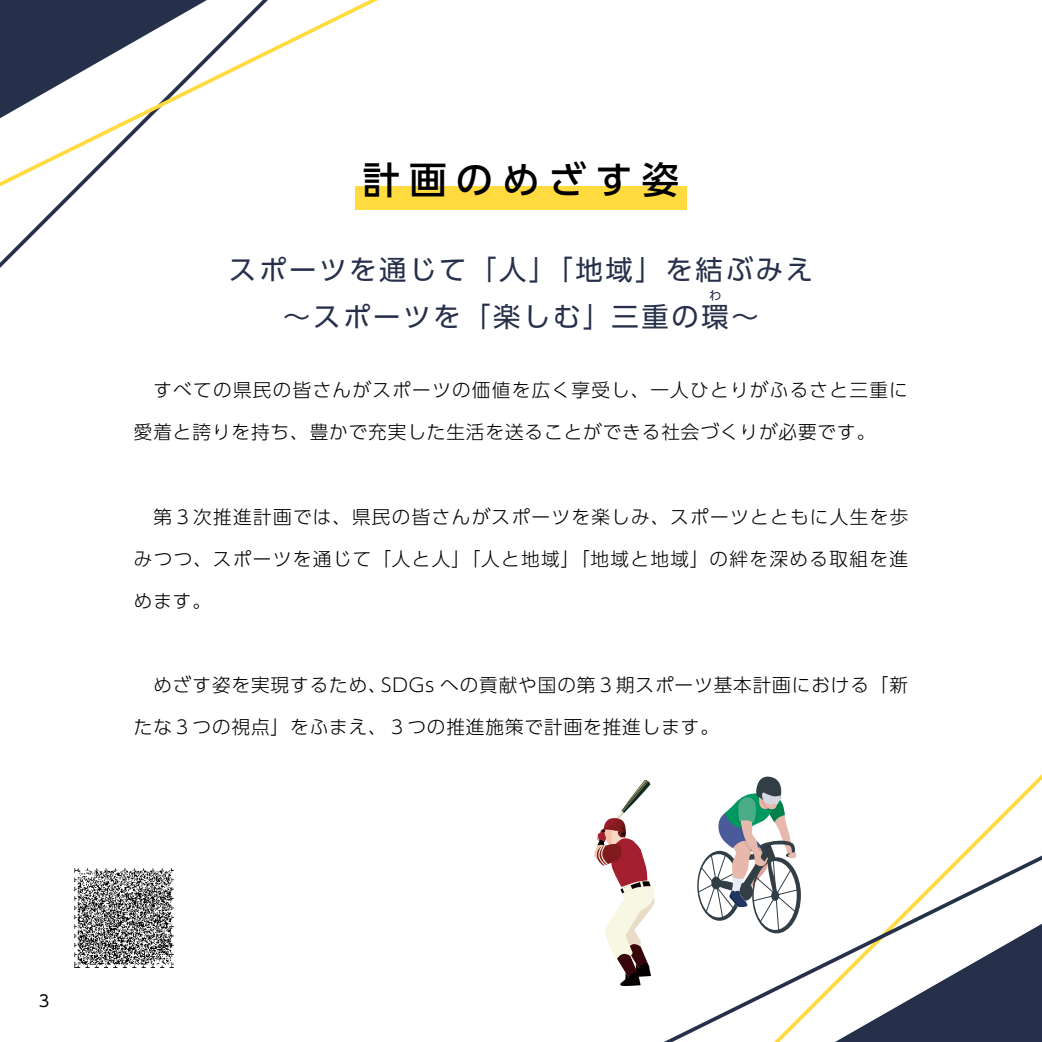
<style>
.page{position:relative;width:1042px;height:1042px;background:#fff}
.page>*{position:absolute;margin:0;border:0;box-sizing:border-box;transform-origin:0 0}
.t1{font:500 37.27px "UD Shin Go Pro";letter-spacing:.25em;color:#000}
.t2{font:27.3px/47.1px "UD Shin Go Pro";letter-spacing:.1em;color:#26304a;text-align:center}
.t3{font:300 18.55px "UD Shin Go Pro";letter-spacing:.07em;color:#000}
.t4{font:300 18.55px "UD Shin Go Pro";letter-spacing:.05em;color:#000}
.t5{font:16.1px "UD Shin Go Pro";color:#000}
.t6{font:12.42px "UD Shin Go Pro";color:#26304a}
</style>
<div class="page">
<div style="left:355px;top:186px;width:332px;height:24px;background:#ffdb3f"></div>
<svg style="left:0;top:197px;width:71px;height:71px"></svg>
<svg style="left:0;top:0;width:378px;height:197px"></svg>
<svg style="left:971px;top:774px;width:71px;height:71px"></svg>
<svg style="left:664px;top:845px;width:378px;height:197px"></svg>
<svg style="left:594px;top:780px;width:61px;height:206px"></svg>
<svg style="left:697px;top:776px;width:104px;height:157px"></svg>
<img style="left:74px;top:868px;width:100px;height:99px">
<h1 class="t1" style="left:363px;top:149px;width:318px">計画のめざす姿</h1>
<h2 class="t2" style="left:229px;top:245px;width:585px">スポーツを通じて「人」「地域」を結ぶみえ～スポーツを「楽しむ」三重の環～</h2>
<p class="t6" style="left:709px;top:285px;width:14px">わ</p>
<p class="t3" style="left:134px;top:375px;width:775px">　すべての県民の皆さんがスポーツの価値を広く享受し、一人ひとりがふるさと三重に</p>
<p class="t4" style="left:134px;top:417px;width:743px">愛着と誇りを持ち、豊かで充実した生活を送ることができる社会づくりが必要です。</p>
<p class="t3" style="left:134px;top:501px;width:776px">　第３次推進計画では、県民の皆さんがスポーツを楽しみ、スポーツとともに人生を歩</p>
<p class="t3" style="left:134px;top:543px;width:776px">みつつ、スポーツを通じて「人と人」「人と地域」「地域と地域」の絆を深める取組を進</p>
<p class="t3" style="left:134px;top:586px;width:79px">めます。</p>
<p class="t4" style="left:134px;top:670px;width:776px">　めざす姿を実現するため、SDGs への貢献や国の第３期スポーツ基本計画における「新</p>
<p class="t4" style="left:134px;top:712px;width:587px">たな３つの視点」をふまえ、３つの推進施策で計画を推進します。</p>
<p class="t5" style="left:39px;top:987px;width:12px">3</p>
</div>
